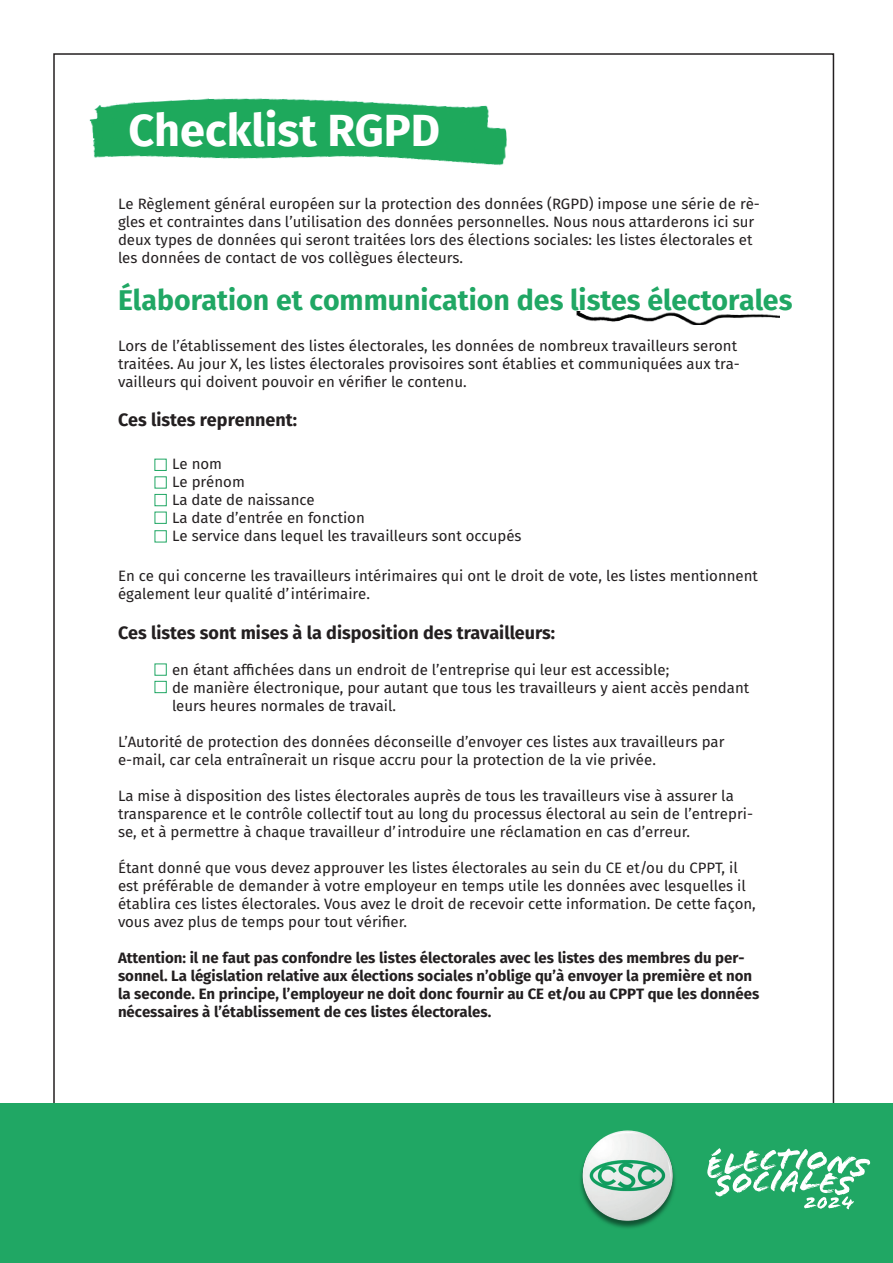
<style>
.page{position:relative;width:893px;height:1263px;background:#fff}
.page>*{position:absolute;margin:0;border:0;box-sizing:border-box;transform-origin:0 0}
.t1{font:700 45px "Fira Sans";color:#fff}
.t2{font:700 28.5px "Fira Sans";color:#20a764}
.t3{font:700 18px "Fira Sans";color:#231f20}
.t4{font:15px/18px "Fira Sans";color:#231f20}
.t5{font:700 15px/18px "Fira Sans";color:#231f20}
</style>
<div class="page">
<div style="left:154px;top:459px;width:13px;height:12px;border:1px solid #20a764"></div>
<div style="left:0;top:1103px;width:893px;height:160px;background:#20a764"></div>
<img style="left:89px;top:98px;width:418px;height:68px">
<img style="left:576px;top:311px;width:204px;height:14px">
<div style="left:155px;top:494px;width:12px;height:12px;border:1px solid #20a764"></div>
<div style="left:155px;top:512px;width:12px;height:12px;border:1px solid #20a764"></div>
<div style="left:155px;top:530px;width:12px;height:12px;border:1px solid #20a764"></div>
<div style="left:155px;top:663px;width:12px;height:13px;border:1px solid #20a764"></div>
<div style="left:155px;top:681px;width:12px;height:12px;border:1px solid #20a764"></div>
<img style="left:580px;top:1130px;width:95px;height:98px">
<svg style="left:707px;top:1148px;width:163px;height:61px"></svg>
<h1 class="t1" style="left:128px;top:92px;width:313px">Checklist RGPD</h1>
<p class="t4" style="left:118px;top:194px;width:643px">Le Règlement général européen sur la protection des données (RGPD) impose une série de rè&shy;gles et contraintes dans l’utilisation des données personnelles. Nous nous attarderons ici sur deux types de données qui seront traitées lors des élections sociales: les listes électorales et les données de contact de vos collègues électeurs.</p>
<h2 class="t2" style="left:118px;top:276px;width:676px">Élaboration et communication des listes électorales</h2>
<p class="t4" style="left:118px;top:336px;width:623px">Lors de l’établissement des listes électorales, les données de nombreux travailleurs seront traitées. Au jour X, les listes électorales provisoires sont établies et communiquées aux tra&shy;vailleurs qui doivent pouvoir en vérifier le contenu.</p>
<p class="t3" style="left:118px;top:405px;width:181px">Ces listes reprennent:</p>
<p class="t4" style="left:172px;top:455px;width:351px">Le nom<br>Le prénom<br>La date de naissance<br>La date d’entrée en fonction<br>Le service dans lequel les travailleurs sont occupés</p>
<p class="t4" style="left:118px;top:566px;width:642px">En ce qui concerne les travailleurs intérimaires qui ont le droit de vote, les listes mentionnent également leur qualité d’intérimaire.</p>
<p class="t3" style="left:118px;top:617px;width:439px">Ces listes sont mises à la disposition des travailleurs:</p>
<p class="t4" style="left:172px;top:660px;width:579px">en étant affichées dans un endroit de l’entreprise qui leur est accessible;<br>de manière électronique, pour autant que tous les travailleurs y aient accès pendant leurs heures normales de travail.</p>
<p class="t4" style="left:118px;top:732px;width:608px">L’Autorité de protection des données déconseille d’envoyer ces listes aux travailleurs par e-mail, car cela entraînerait un risque accru pour la protection de la vie privée.</p>
<p class="t4" style="left:118px;top:786px;width:637px">La mise à disposition des listes électorales auprès de tous les travailleurs vise à assurer la transparence et le contrôle collectif tout au long du processus électoral au sein de l’entrepri&shy;se, et à permettre à chaque travailleur d’introduire une réclamation en cas d’erreur.</p>
<p class="t4" style="left:118px;top:858px;width:639px">Étant donné que vous devez approuver les listes électorales au sein du CE et/ou du CPPT, il est préférable de demander à votre employeur en temps utile les données avec lesquelles il établira ces listes électorales. Vous avez le droit de recevoir cette information. De cette façon, vous avez plus de temps pour tout vérifier.</p>
<p class="t5" style="left:118px;top:947px;width:643px">Attention: il ne faut pas confondre les listes électorales avec les listes des membres du per&shy;sonnel. La législation relative aux élections sociales n’oblige qu’à envoyer la première et non la seconde. En principe, l’employeur ne doit donc fournir au CE et/ou au CPPT que les données nécessaires à l’établissement de ces listes électorales.</p>
</div>
